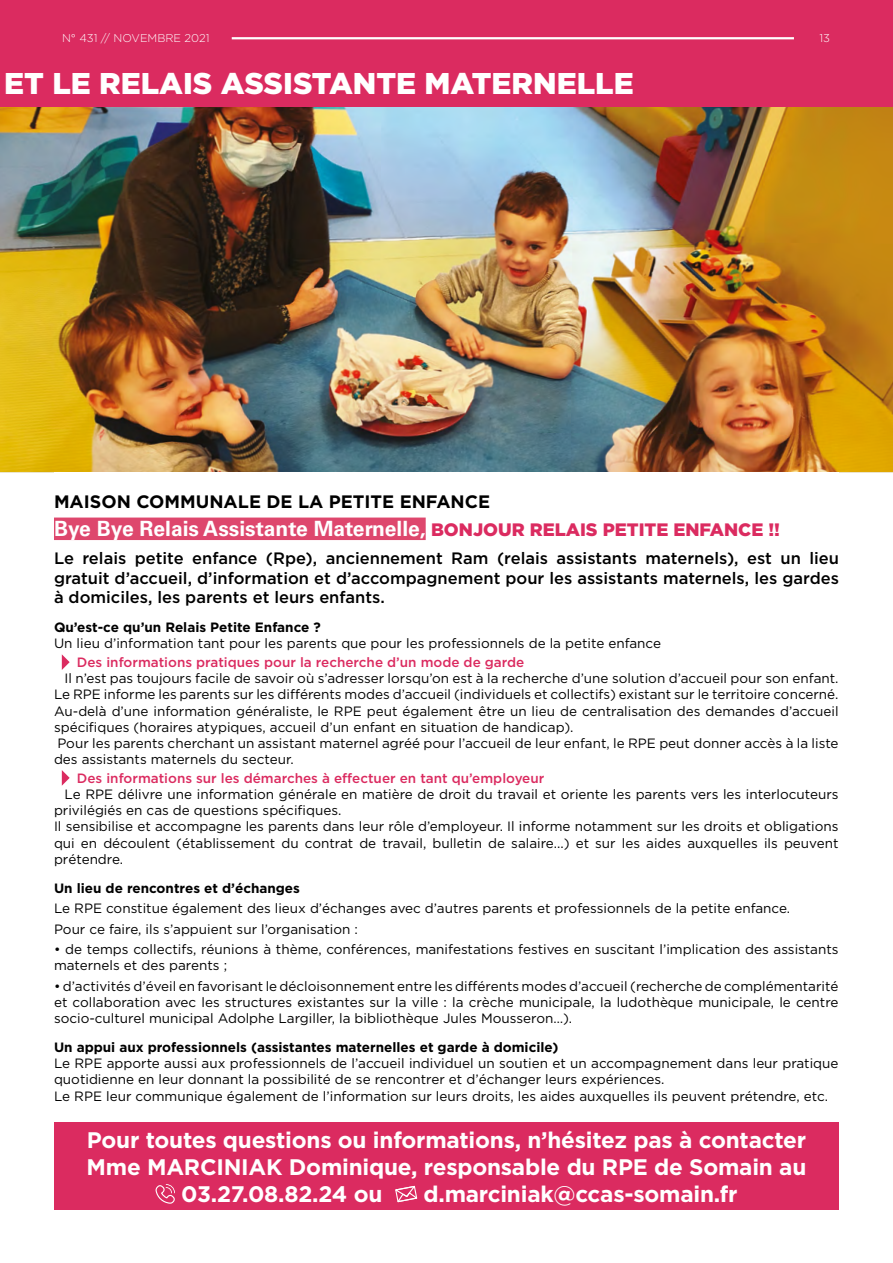
<style>
.page{position:relative;width:893px;height:1263px;background:#fff}
.page>*{position:absolute;margin:0;border:0;box-sizing:border-box;transform-origin:0 0}
.t1{font:900 30px "Gotham";color:#fff}
.t2{font:700 22.5px "Gotham";letter-spacing:-.01em;color:#fff}
.t3{font:700 21px "Univers";color:#fff}
.t4{font:700 18px "Gotham";color:#000}
.t5{font:500 16.5px/19.5px "Gotham";color:#000;text-align:justify}
.t6{font:13.5px/16.2px "Gotham";color:#000}
.t7{font:700 13.5px "Gotham";color:#000}
.t8{font:500 13.5px "Gotham";color:#db2b60}
.t9{font:300 11.25px "Gotham";color:#fff}
.s1{font-family:"Gotham";font-weight:900;font-size:18px;color:#db2b60}
</style>
<div class="page">
<img style="left:0;top:106px;width:893px;height:366px">
<div style="left:54px;top:517px;width:372px;height:23px;background:#de476d"></div>
<svg style="left:62px;top:654px;width:8px;height:16px"></svg>
<svg style="left:62px;top:770px;width:8px;height:16px"></svg>
<div style="left:54px;top:1122px;width:785px;height:88px;background:#db2b60"></div>
<svg style="left:156px;top:1184px;width:19px;height:20px"></svg>
<svg style="left:395px;top:1185px;width:23px;height:18px"></svg>
<div style="left:0;top:0;width:893px;height:106px;background:#db2b60"></div>
<hr style="left:232px;top:37px;width:562px;height:2px;background:#fff">
<p class="t9" style="left:62px;top:32px;width:149px">N° 431 // NOVEMBRE 2021</p>
<p class="t9" style="left:819px;top:32px;width:12px">13</p>
<h1 class="t1" style="left:4px;top:66px;width:631px">ET LE RELAIS ASSISTANTE MATERNELLE</h1>
<h3 class="t4" style="left:54px;top:491px;width:438px">MAISON COMMUNALE DE LA PETITE ENFANCE</h3>
<h3 class="t3" style="left:54px;top:517px;width:728px">Bye Bye Relais Assistante Maternelle, <span class="s1">BONJOUR RELAIS PETITE ENFANCE !!</span></h3>
<p class="t5" style="left:54px;top:548px;width:786px">Le relais petite enfance (Rpe), anciennement Ram (relais assistants maternels), est un lieu gratuit d’accueil, d’information et d’accompagnement pour les assistants maternels, les gardes à domiciles, les parents et leurs enfants.</p>
<p class="t7" style="left:54px;top:620px;width:268px">Qu’est-ce qu’un Relais Petite Enfance ?</p>
<p class="t6" style="left:54px;top:635px;width:609px">Un lieu d’information tant pour les parents que pour les professionnels de la petite enfance</p>
<p class="t8" style="left:77px;top:654px;width:449px">Des informations pratiques pour la recherche d’un mode de garde</p>
<p class="t6" style="left:54px;top:670px;width:786px;text-indent:11px">Il n’est pas toujours facile de savoir où s’adresser lorsqu’on est à la recherche d’une solution d’accueil pour son enfant.<br>Le RPE informe les parents sur les différents modes d’accueil (individuels et collectifs) existant sur le territoire concerné.<br>Au-delà d’une information généraliste, le RPE peut également être un lieu de centralisation des demandes d’accueil spécifiques (horaires atypiques, accueil d’un enfant en situation de handicap).<br>Pour les parents cherchant un assistant maternel agréé pour l’accueil de leur enfant, le RPE peut donner accès à la liste des assistants maternels du secteur.</p>
<p class="t8" style="left:77px;top:770px;width:469px">Des informations sur les démarches à effectuer en tant qu’employeur</p>
<p class="t6" style="left:54px;top:786px;width:786px;text-indent:11px">Le RPE délivre une information générale en matière de droit du travail et oriente les parents vers les interlocuteurs privilégiés en cas de questions spécifiques.<br>Il sensibilise et accompagne les parents dans leur rôle d’employeur. Il informe notamment sur les droits et obligations qui en découlent (établissement du contrat de travail, bulletin de salaire...) et sur les aides auxquelles ils peuvent prétendre.</p>
<p class="t7" style="left:54px;top:880px;width:248px">Un lieu de rencontres et d’échanges</p>
<p class="t6" style="left:54px;top:898px;width:738px;line-height:20.4px">Le RPE constitue également des lieux d’échanges avec d’autres parents et professionnels de la petite enfance.<br>Pour ce faire, ils s’appuient sur l’organisation :</p>
<p class="t6" style="left:54px;top:941px;width:786px">• de temps collectifs, réunions à thème, conférences, manifestations festives en suscitant l’implication des assistants maternels et des parents ;</p>
<p class="t6" style="left:54px;top:977px;width:786px;text-align:justify">• d’activités d’éveil en favorisant le décloisonnement entre les différents modes d’accueil (recherche de complémentarité et collaboration avec les structures existantes sur la ville : la crèche municipale, la ludothèque municipale, le centre socio-culturel municipal Adolphe Largiller, la bibliothèque Jules Mousseron…).</p>
<p class="t7" style="left:54px;top:1039px;width:506px">Un appui aux professionnels (assistantes maternelles et garde à domicile)</p>
<p class="t6" style="left:54px;top:1055px;width:786px">Le RPE apporte aussi aux professionnels de l’accueil individuel un soutien et un accompagnement dans leur pratique quotidienne en leur donnant la possibilité de se rencontrer et d’échanger leurs expériences.<br>Le RPE leur communique également de l’information sur leurs droits, les aides auxquelles ils peuvent prétendre, etc.</p>
<h2 class="t2" style="left:87px;top:1127px;width:721px">Pour toutes questions ou informations, n’hésitez pas à contacter</h2>
<h2 class="t2" style="left:87px;top:1154px;width:721px">Mme MARCINIAK Dominique, responsable du RPE de Somain au</h2>
<h2 class="t2" style="left:181px;top:1181px;width:203px">03.27.08.82.24 ou</h2>
<h2 class="t2" style="left:423px;top:1181px;width:315px">d.marciniak@ccas-somain.fr</h2>
</div>
